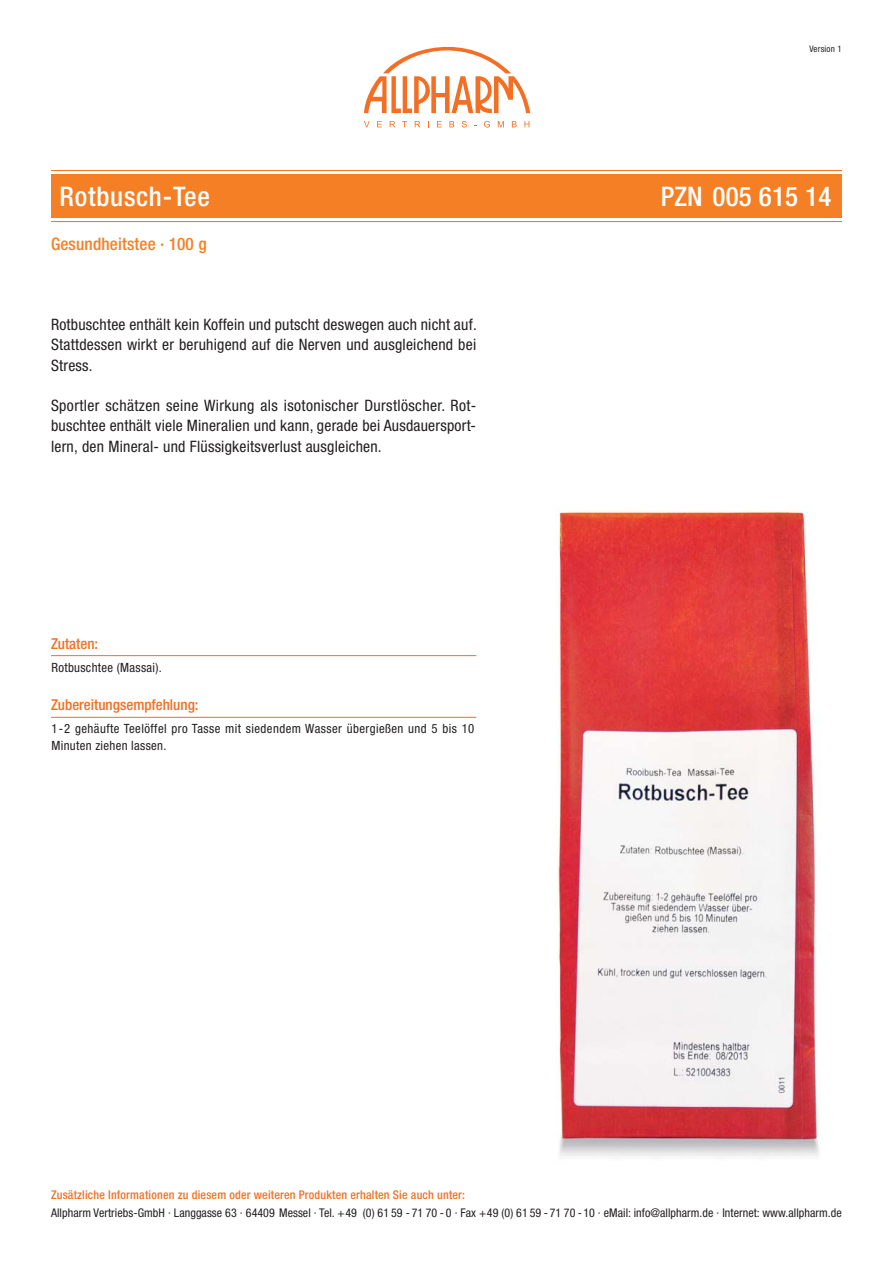
<style>
.page{position:relative;width:893px;height:1263px;background:#fff}
.page>*{position:absolute;margin:0;border:0;box-sizing:border-box;transform-origin:0 0}
.t1{font:500 condensed 27px "Helvetica Neue";letter-spacing:.015em;color:#fff}
.t2{font:500 condensed 17.25px "Helvetica Neue";letter-spacing:.01em;color:#f57f25}
.t3{font:condensed 15.75px/20.2px "Helvetica Neue";letter-spacing:.015em;color:#231f20;text-align:justify}
.t4{font:500 condensed 15px "Helvetica Neue";color:#f36f22}
.t5{font:condensed 12.75px/16.5px "Helvetica Neue";letter-spacing:.035em;color:#231f20}
.t6{font:condensed 12px "Helvetica Neue";letter-spacing:.005em;color:#231f20}
.t7{font:500 condensed 12px "Helvetica Neue";letter-spacing:.015em;color:#f36f22}
.t8{font:condensed 9px "Helvetica Neue";letter-spacing:.025em;color:#231f20}
</style>
<div class="page">
<img style="left:558px;top:507px;width:261px;height:649px">
<div style="left:51px;top:174px;width:791px;height:44px;background:#f57f25"></div>
<svg style="left:364px;top:47px;width:166px;height:66px"></svg>
<svg style="left:364px;top:121px;width:6px;height:6px"></svg>
<svg style="left:377px;top:121px;width:5px;height:6px"></svg>
<svg style="left:390px;top:121px;width:5px;height:6px"></svg>
<svg style="left:415px;top:121px;width:5px;height:6px"></svg>
<svg style="left:437px;top:121px;width:5px;height:6px"></svg>
<svg style="left:449px;top:121px;width:5px;height:6px"></svg>
<svg style="left:462px;top:121px;width:5px;height:6px"></svg>
<svg style="left:484px;top:121px;width:6px;height:6px"></svg>
<svg style="left:498px;top:121px;width:6px;height:6px"></svg>
<svg style="left:512px;top:121px;width:5px;height:6px"></svg>
<svg style="left:524px;top:121px;width:5px;height:6px"></svg>
<hr style="left:51px;top:170px;width:791px;height:1px;background:#f36f22">
<hr style="left:51px;top:221px;width:791px;height:1px;background:#f36f22">
<hr style="left:51px;top:717px;width:425px;height:1px;background:#f36f22">
<hr style="left:51px;top:655px;width:425px;height:1px;background:#f36f22">
<h1 class="t1" style="left:60px;top:186px;width:152px">Rotbusch-Tee</h1>
<p class="t2" style="left:51px;top:238px;width:157px">Gesundheitstee · 100 g</p>
<p class="t3" style="left:51px;top:316px;width:427px">Rotbuschtee enthält kein Koffein und putscht deswegen auch nicht auf.<br>Stattdessen wirkt er beruhigend auf die Nerven und ausgleichend bei Stress.</p>
<p class="t3" style="left:51px;top:397px;width:427px">Sportler schätzen seine Wirkung als isotonischer Durstlöscher. Rot&shy;buschtee enthält viele Mineralien und kann, gerade bei Ausdauersport&shy;lern, den Mineral- und Flüssigkeitsverlust ausgleichen.</p>
<p class="t4" style="left:51px;top:638px;width:49px">Zutaten:</p>
<p class="t5" style="left:52px;top:660px;width:112px">Rotbuschtee (Massai).</p>
<p class="t4" style="left:51px;top:699px;width:149px">Zubereitungsempfehlung:</p>
<p class="t5" style="left:52px;top:721px;width:424px">1-2 gehäufte Teelöffel pro Tasse mit siedendem Wasser übergießen und 5 bis 10<br>Minuten ziehen lassen.</p>
<p class="t7" style="left:51px;top:1191px;width:416px">Zusätzliche Informationen zu diesem oder weiteren Produkten erhalten Sie auch unter:</p>
<p class="t8" style="left:809px;top:46px;width:34px">Version 1</p>
<h1 class="t1" style="left:661px;top:186px;width:172px">PZN 005 615 14</h1>
<p class="t6" style="left:51px;top:1208px;width:792px">Allpharm Vertriebs-GmbH · Langgasse 63 · 64409 Messel · Tel. +49 (0) 61 59 - 71 70 - 0 · Fax +49 (0) 61 59 - 71 70 -10 · eMail: info@allpharm.de · Internet: www.allpharm.de</p>
</div>
